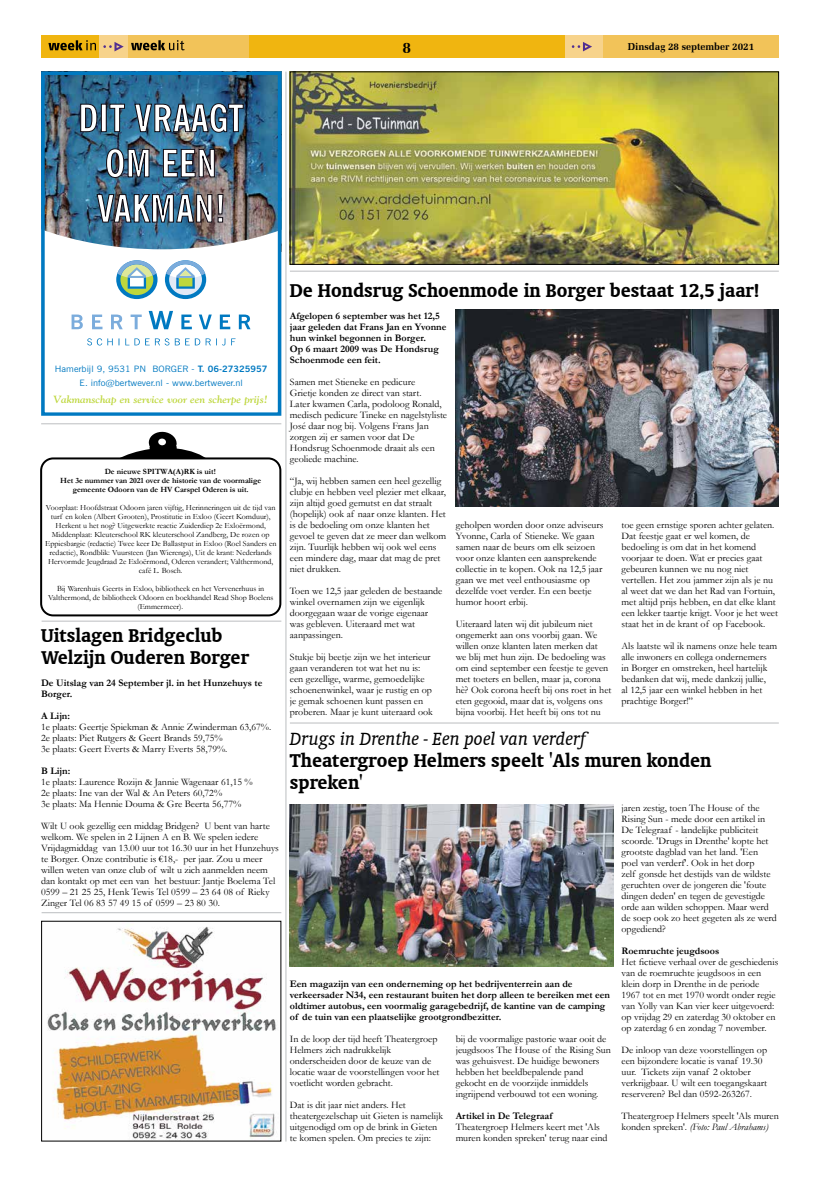
<style>
.page{position:relative;width:820px;height:1177px;background:#fff}
.page>*{position:absolute;margin:0;border:0;box-sizing:border-box;transform-origin:0 0}
.t1{font:700 21px/22px "Oranda BT";color:#000}
.t2{font:italic 20px "Oranda BT";color:#000}
.t3{font:700 15.8px "Zapf Elliptical 711 BT";color:#000}
.t4{font:italic 700 10.5px "Goudy Old Style BT";color:#bed73d;scale:1.06 1}
.t5{font:10px/11px "Garamond";color:#000}
.t6{font:700 10px/11px "Garamond";color:#000}
.t7{font:700 10px "Zapf Elliptical 711 BT";color:#000}
.t8{font:8.8px/14.2px "News Gothic BT";color:#0079c1;text-align:center;scale:1.06 1}
.t9{font:8px/9px "Garamond";color:#000;text-align:center}
.t10{font:700 8px/9px "Garamond";color:#000;text-align:center}
.s1{font-weight:700}
.s2{font-style:italic}
</style>
<div class="page">
<div style="left:564px;top:35px;width:39px;height:23px;background:#f7d38b"></div>
<div style="left:249px;top:35px;width:315px;height:23px;background:#f0b510"></div>
<div style="left:99px;top:35px;width:30px;height:23px;background:#f7d38b"></div>
<div style="left:41px;top:35px;width:58px;height:23px;background:#f0b510"></div>
<svg style="left:103px;top:42px;width:21px;height:9px"></svg>
<svg style="left:571px;top:42px;width:21px;height:9px"></svg>
<div style="left:128px;top:35px;width:121px;height:23px;background:#f2c359"></div>
<div style="left:603px;top:35px;width:175px;height:23px;background:#f2c359"></div>
<svg style="left:131px;top:40px;width:53px;height:10px"></svg>
<svg style="left:48px;top:40px;width:48px;height:10px"></svg>
<hr style="left:285px;top:72px;width:1px;height:1069px;background:#bcbec0">
<hr style="left:41px;top:423px;width:240px;height:1px;background:#bcbec0">
<hr style="left:42px;top:912px;width:239px;height:1px;background:#bcbec0">
<hr style="left:42px;top:621px;width:239px;height:1px;background:#bcbec0">
<hr style="left:290px;top:271px;width:488px;height:1px;background:#bcbec0">
<hr style="left:290px;top:722px;width:488px;height:1px;background:#bcbec0">
<img style="left:45px;top:76px;width:232px;height:153px">
<svg style="left:45px;top:229px;width:232px;height:117px"></svg>
<div style="left:41px;top:72px;width:240px;height:344px;border:3px solid #0079c1"></div>
<svg style="left:72px;top:314px;width:11px;height:15px"></svg>
<svg style="left:92px;top:314px;width:10px;height:15px"></svg>
<svg style="left:111px;top:314px;width:12px;height:15px"></svg>
<svg style="left:130px;top:314px;width:12px;height:15px"></svg>
<svg style="left:149px;top:311px;width:24px;height:18px"></svg>
<svg style="left:181px;top:314px;width:11px;height:15px"></svg>
<svg style="left:199px;top:314px;width:13px;height:15px"></svg>
<svg style="left:220px;top:314px;width:10px;height:15px"></svg>
<svg style="left:239px;top:314px;width:11px;height:15px"></svg>
<svg style="left:87px;top:338px;width:148px;height:7px"></svg>
<svg style="left:116px;top:260px;width:41px;height:39px"></svg>
<svg style="left:165px;top:260px;width:41px;height:39px"></svg>
<img style="left:80px;top:102px;width:164px;height:137px">
<img style="left:47px;top:926px;width:229px;height:213px">
<img style="left:292px;top:74px;width:484px;height:188px">
<svg style="left:122px;top:431px;width:82px;height:26px"></svg>
<div style="left:40px;top:457px;width:241px;height:159px;border:2px solid #000;border-radius:12px"></div>
<img style="left:455px;top:309px;width:323px;height:198px">
<img style="left:290px;top:804px;width:322px;height:162px">
<h3 class="t3" style="left:402px;top:38px;width:10px">8</h3>
<p class="t7" style="left:627px;top:41px;width:128px">Dinsdag 28 september 2021</p>
<p class="t8" style="left:55px;top:362px;width:202px">Hamerbijl 9, 9531 PN BORGER - <span class="s1">T. 06-27325957<br></span>E. info@bertwever.nl - www.bertwever.nl</p>
<p class="t4" style="left:53px;top:393px;width:203px">Vakmanschap en service voor een scherpe prijs!</p>
<p class="t10" style="left:60px;top:466px;width:202px">De nieuwe SPITWA(A)RK is uit!<br>Het 3e nummer van 2021 over de historie van de voormalige gemeente Odoorn van de HV Carspel Oderen is uit.</p>
<p class="t9" style="left:45px;top:502px;width:233px">Voorplaat: Hoofdstraat Odoorn jaren vijftig, Herinneringen uit de tijd van turf en kolen (Albert Grooten), Prostitutie in Exloo (Geert Komduur), Herkent u het nog? Uitgewerkte reactie Zuiderdiep 2e Exloërmond, Middenplaat: Kleuterschool RK kleuterschool Zandberg, De rozen op Eppiesbargie (redactie) Twee keer De Ballastput in Exloo (Roel Sanders en redactie), Rondblik: Vuursteen (Jan Wierenga), Uit de krant: Nederlands Hervormde Jeugdraad 2e Exloërmond, Oderen verandert; Valthermond, café L. Bosch.</p>
<p class="t9" style="left:48px;top:583px;width:227px">Bij Warenhuis Geerts in Exloo, bibliotheek en het Vervenerhuus in<br>Valthermond, de bibliotheek Odoorn en boekhandel Read Shop Boelens (Emmermeer).</p>
<h1 class="t1" style="left:41px;top:623px;width:209px">Uitslagen Bridgeclub<br>Welzijn Ouderen Borger</h1>
<p class="t6" style="left:41px;top:677px;width:223px">De Uitslag van 24 September jl. in het Hunzehuys te<br>Borger.</p>
<p class="t6" style="left:41px;top:710px;width:30px">A Lijn:</p>
<p class="t5" style="left:41px;top:721px;width:231px">1e plaats: Geertje Spiekman &amp; Annie Zwinderman 63,67%.<br>2e plaats: Piet Rutgers &amp; Geert Brands 59,75%<br>3e plaats: Geert Everts &amp; Marry Everts 58,79%.</p>
<p class="t6" style="left:41px;top:765px;width:31px">B Lijn:</p>
<p class="t5" style="left:41px;top:776px;width:213px">1e plaats: Laurence Rozijn &amp; Jannie Wagenaar 61,15 %<br>2e plaats: Ine van der Wal &amp; An Peters 60,72%<br>3e plaats: Ma Hennie Douma &amp; Gre Beerta 56,77%</p>
<p class="t5" style="left:41px;top:820px;width:239px">Wilt U ook gezellig een middag Bridgen? U bent van harte welkom. We spelen in 2 Lijnen A en B. We spelen iedere Vrijdagmiddag van 13.00 uur tot 16.30 uur in het Hunzehuys te Borger. Onze contributie is €18,- per jaar. Zou u meer willen weten van onze club of wilt u zich aanmelden neem dan kontakt op met een van het bestuur: Jantje Boelema Tel 0599 – 21 25 25, Henk Tewis Tel 0599 – 23 64 08 of Rieky Zinger Tel 06 83 57 49 15 of 0599 – 23 80 30.</p>
<h1 class="t1" style="left:290px;top:279px;width:471px">De Hondsrug Schoenmode in Borger bestaat 12,5 jaar!</h1>
<p class="t6" style="left:290px;top:310px;width:158px">Afgelopen 6 september was het 12,5 jaar geleden dat Frans Jan en Yvonne hun winkel begonnen in Borger.<br>Op 6 maart 2009 was De Hondsrug<br>Schoenmode een feit.</p>
<p class="t5" style="left:290px;top:376px;width:159px">Samen met Stieneke en pedicure<br>Grietje konden ze direct van start.<br>Later kwamen Carla, podoloog Ronald, medisch pedicure Tineke en nagelstyliste José daar nog bij. Volgens Frans Jan zorgen zij er samen voor dat De Hondsrug Schoenmode draait als een geoliede machine.</p>
<p class="t5" style="left:290px;top:475px;width:158px">“Ja, wij hebben samen een heel gezellig clubje en hebben veel plezier met elkaar, zijn altijd goed gemutst en dat straalt (hopelijk) ook af naar onze klanten. Het is de bedoeling om onze klanten het gevoel te geven dat ze meer dan welkom zijn. Tuurlijk hebben wij ook wel eens een mindere dag, maar dat mag de pret niet drukken.</p>
<p class="t5" style="left:290px;top:585px;width:154px">Toen we 12,5 jaar geleden de bestaande winkel overnamen zijn we eigenlijk doorgegaan waar de vorige eigenaar was gebleven. Uiteraard met wat aanpassingen.</p>
<p class="t5" style="left:290px;top:651px;width:144px">Stukje bij beetje zijn we het interieur gaan veranderen tot wat het nu is: een gezellige, warme, gemoedelijke schoenenwinkel, waar je rustig en op je gemak schoenen kunt passen en proberen. Maar je kunt uiteraard ook</p>
<p class="t5" style="left:455px;top:519px;width:149px">geholpen worden door onze adviseurs<br>Yvonne, Carla of Stieneke. We gaan samen naar de beurs om elk seizoen voor onze klanten een aansprekende collectie in te kopen. Ook na 12,5 jaar gaan we met veel enthousiasme op dezelfde voet verder. En een beetje humor hoort erbij.</p>
<p class="t5" style="left:455px;top:618px;width:157px">Uiteraard laten wij dit jubileum niet ongemerkt aan ons voorbij gaan. We willen onze klanten laten merken dat<br>we blij met hun zijn. De bedoeling was om eind september een feestje te geven met toeters en bellen, maar ja, corona hè? Ook corona heeft bij ons roet in het eten gegooid, maar dat is, volgens ons bijna voorbij. Het heeft bij ons tot nu</p>
<p class="t5" style="left:621px;top:519px;width:158px">toe geen ernstige sporen achter gelaten.<br>Dat feestje gaat er wel komen, de bedoeling is om dat in het komend voorjaar te doen. Wat er precies gaat gebeuren kunnen we nu nog niet vertellen. Het zou jammer zijn als je nu al weet dat we dan het Rad van Fortuin, met altijd prijs hebben, en dat elke klant een lekker taartje krijgt. Voor je het weet staat het in de krant of op Facebook.</p>
<p class="t5" style="left:621px;top:640px;width:157px">Als laatste wil ik namens onze hele team alle inwoners en collega ondernemers<br>in Borger en omstreken, heel hartelijk bedanken dat wij, mede dankzij jullie,<br>al 12,5 jaar een winkel hebben in het prachtige Borger!”</p>
<h2 class="t2" style="left:290px;top:727px;width:297px">Drugs in Drenthe - Een poel van verderf</h2>
<h1 class="t1" style="left:290px;top:748px;width:423px">Theatergroep Helmers speelt 'Als muren konden spreken'</h1>
<p class="t6" style="left:290px;top:978px;width:321px">Een magazijn van een onderneming op het bedrijventerrein aan de verkeersader N34, een restaurant buiten het dorp alleen te bereiken met een oldtimer autobus, een voormalig garagebedrijf, de kantine van de camping of de tuin van een plaatselijke grootgrondbezitter.</p>
<p class="t5" style="left:290px;top:1033px;width:151px">In de loop der tijd heeft Theatergroep Helmers zich nadrukkelijk onderscheiden door de keuze van de locatie waar de voorstellingen voor het voetlicht worden gebracht.</p>
<p class="t5" style="left:290px;top:1099px;width:155px">Dat is dit jaar niet anders. Het theatergezelschap uit Gieten is namelijk uitgenodigd om op de brink in Gieten te komen spelen. Om precies te zijn:</p>
<p class="t5" style="left:455px;top:1033px;width:156px">bij de voormalige pastorie waar ooit de jeugdsoos The House of the Rising Sun was gehuisvest. De huidige bewoners hebben het beeldbepalende pand gekocht en de voorzijde inmiddels ingrijpend verbouwd tot een woning.</p>
<p class="t6" style="left:455px;top:1110px;width:98px">Artikel in De Telegraaf</p>
<p class="t5" style="left:455px;top:1121px;width:153px">Theatergroep Helmers keert met 'Als muren konden spreken' terug naar eind</p>
<p class="t5" style="left:621px;top:802px;width:157px">jaren zestig, toen The House of the Rising Sun - mede door een artikel in De Telegraaf - landelijke publiciteit scoorde. 'Drugs in Drenthe' kopte het grootste dagblad van het land. 'Een poel van verderf'. Ook in het dorp<br>zelf gonsde het destijds van de wildste geruchten over de jongeren die 'foute dingen deden' en tegen de gevestigde orde aan wilden schoppen. Maar werd de soep ook zo heet gegeten als ze werd opgediend?</p>
<p class="t6" style="left:621px;top:945px;width:99px">Roemruchte jeugdsoos</p>
<p class="t5" style="left:621px;top:956px;width:158px">Het fictieve verhaal over de geschiedenis van de roemruchte jeugdsoos in een klein dorp in Drenthe in de periode 1967 tot en met 1970 wordt onder regie van Yolly van Kan vier keer uitgevoerd: op vrijdag 29 en zaterdag 30 oktober en op zaterdag 6 en zondag 7 november.</p>
<p class="t5" style="left:621px;top:1044px;width:147px">De inloop van deze voorstellingen op een bijzondere locatie is vanaf 19.30 uur. Tickets zijn vanaf 2 oktober verkrijgbaar. U wilt een toegangskaart reserveren? Bel dan 0592-263267.</p>
<p class="t5" style="left:621px;top:1110px;width:159px">Theatergroep Helmers speelt 'Als muren konden spreken'. <span class="s2">(Foto: Paul Abrahams)</span></p>
</div>
